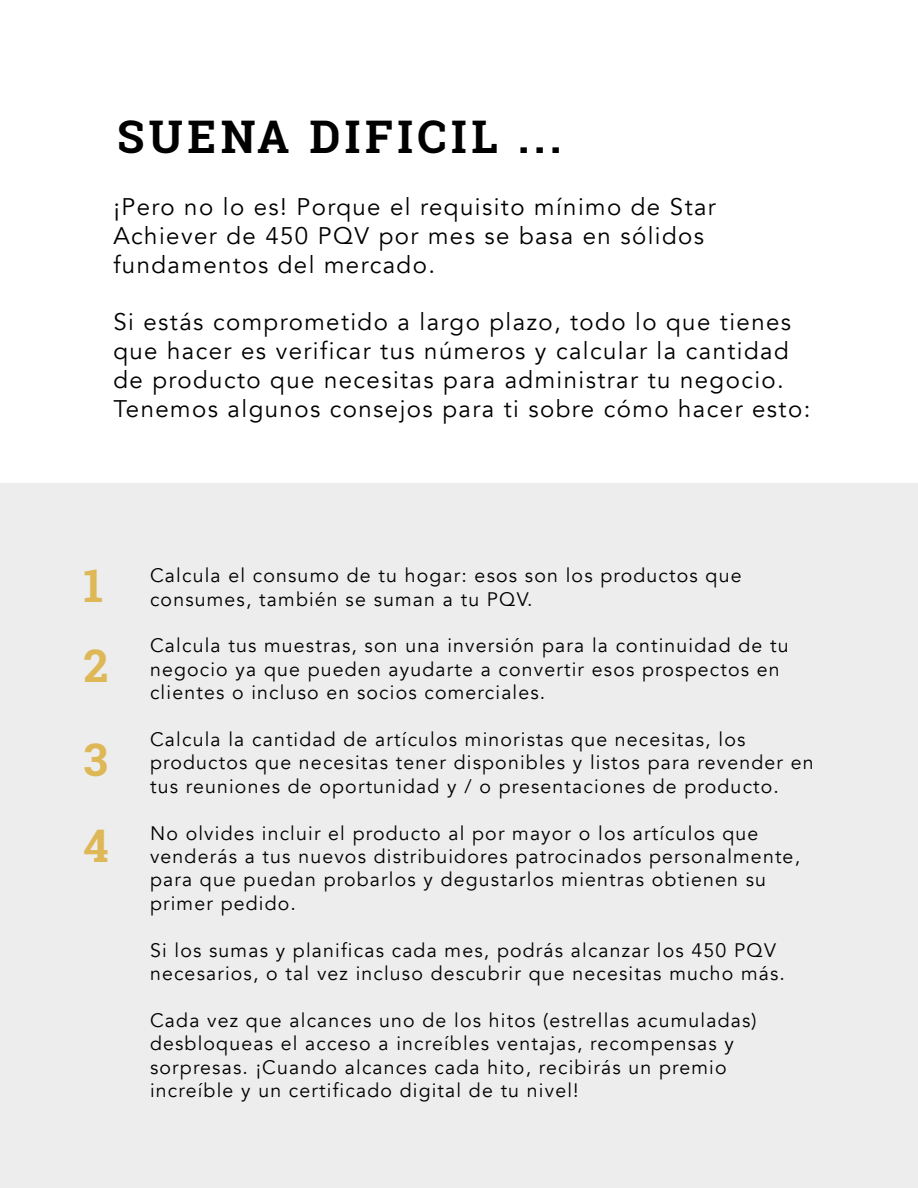
<style>
.page{position:relative;width:918px;height:1188px;background:#fff}
.page>*{position:absolute;margin:0;border:0;box-sizing:border-box;transform-origin:0 0}
.t1{font:700 45px "Roboto Slab";letter-spacing:.1em;color:#000}
.t2{font:700 45px/94.1px "Roboto Slab";color:#deb757}
.t3{font:24px/28.8px "Avenir";letter-spacing:.06em;color:#000}
.t4{font:19.5px/23.4px "Avenir";letter-spacing:.06em;color:#000}
</style>
<div class="page">
<div style="left:0;top:484px;width:918px;height:704px;background:#ededed"></div>
<h1 class="t1" style="left:117px;top:106px;width:446px">SUENA DIFICIL ...</h1>
<p class="t3" style="left:113px;top:193px;width:604px">¡Pero no lo es! Porque el requisito mínimo de Star<br>Achiever de 450 PQV por mes se basa en sólidos fundamentos del mercado.</p>
<p class="t3" style="left:113px;top:308px;width:699px">Si estás comprometido a largo plazo, todo lo que tienes que hacer es verificar tus números y calcular la cantidad de producto que necesitas para administrar tu negocio.<br>Tenemos algunos consejos para ti sobre cómo hacer esto:</p>
<h1 class="t2" style="left:84px;top:539px;width:21px">1</h1>
<p class="t4" style="left:150px;top:564px;width:593px">Calcula el consumo de tu hogar: esos son los productos que consumes, también se suman a tu PQV.</p>
<p class="t4" style="left:150px;top:634px;width:640px">Calcula tus muestras, son una inversión para la continuidad de tu negocio ya que pueden ayudarte a convertir esos prospectos en clientes o incluso en socios comerciales.</p>
<p class="t4" style="left:150px;top:728px;width:665px">Calcula la cantidad de artículos minoristas que necesitas, los productos que necesitas tener disponibles y listos para revender en tus reuniones de oportunidad y / o presentaciones de producto.</p>
<p class="t4" style="left:150px;top:822px;width:652px">No olvides incluir el producto al por mayor o los artículos que venderás a tus nuevos distribuidores patrocinados personalmente, para que puedan probarlos y degustarlos mientras obtienen su primer pedido.</p>
<p class="t4" style="left:150px;top:939px;width:636px">Si los sumas y planificas cada mes, podrás alcanzar los 450 PQV necesarios, o tal vez incluso descubrir que necesitas mucho más.</p>
<p class="t4" style="left:150px;top:1009px;width:608px">Cada vez que alcances uno de los hitos (estrellas acumuladas) desbloqueas el acceso a increíbles ventajas, recompensas y sorpresas. ¡Cuando alcances cada hito, recibirás un premio increíble y un certificado digital de tu nivel!</p>
<h1 class="t2" style="left:84px;top:618px;width:26px">2<br>3</h1>
<h1 class="t2" style="left:84px;top:798px;width:27px">4</h1>
</div>
